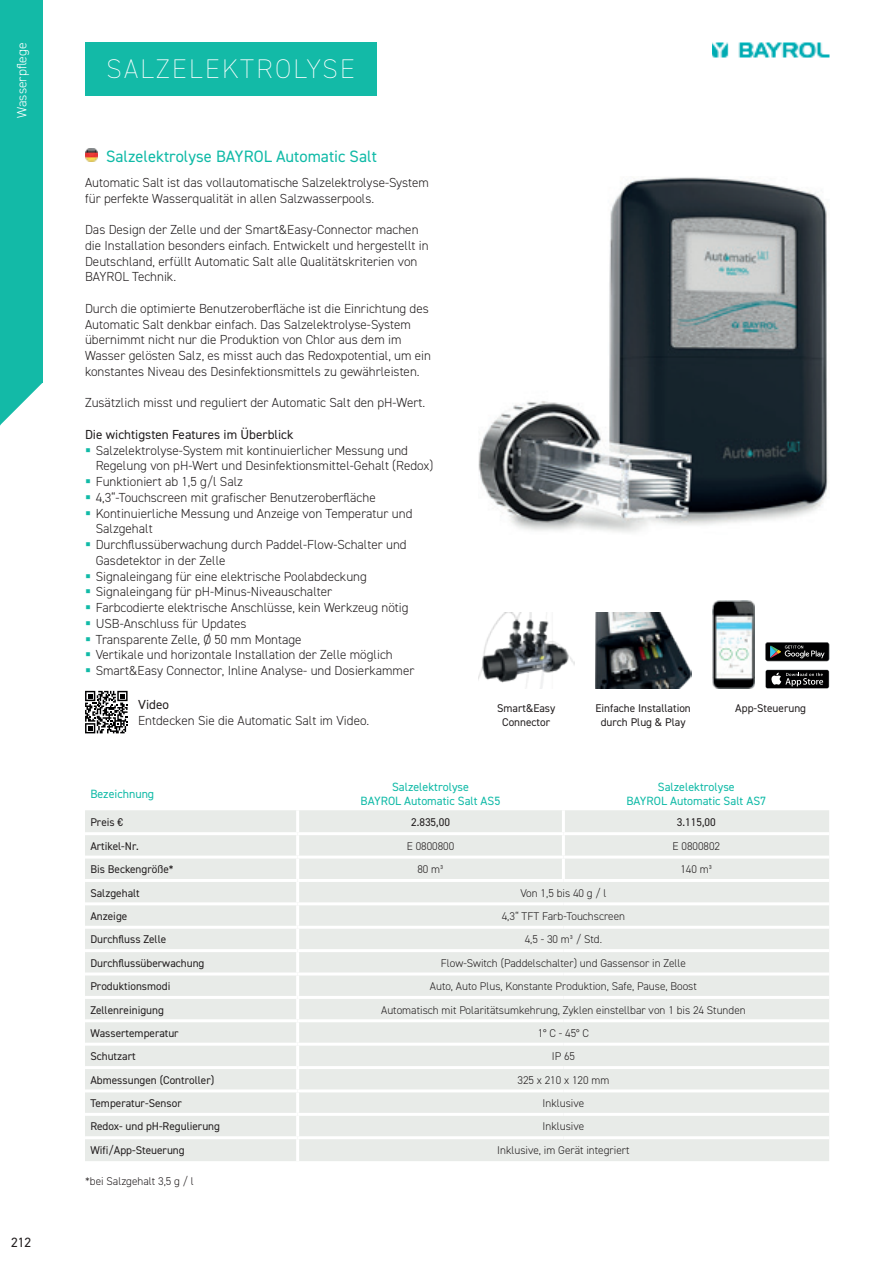
<style>
.page{position:relative;width:893px;height:1263px;background:#fff}
.page>*{position:absolute;margin:0;border:0;box-sizing:border-box;transform-origin:0 0}
.t1{font:200 27px "DIN2014";letter-spacing:.085em;color:#fff}
.t2{font:16.5px "DIN2014";color:#10baa7}
.t3{font:300 13.5px "DIN2014";color:#fff}
.t4{font:13.5px "DIN2014";color:#231f20}
.t5{font:300 13.2px/15.8px "DIN2014";color:#231f20}
.t6{font:13.2px "DIN2014";color:#231f20}
.t7{font:12px/14.4px "DIN2014";color:#10baa7;text-align:center}
.t8{font:300 11.25px "DIN2014";color:#231f20}
.t9{font:11.25px/13.5px "DIN2014";color:#231f20;text-align:center}
</style>
<div class="page">
<img style="left:712px;top:43px;width:117px;height:14px">
<img style="left:478px;top:177px;width:351px;height:355px">
<div style="left:85px;top:43px;width:291px;height:53px;background:#13baa7"></div>
<svg style="left:85px;top:149px;width:13px;height:13px"></svg>
<img style="left:478px;top:613px;width:96px;height:75px">
<img style="left:595px;top:613px;width:96px;height:75px">
<svg style="left:85px;top:691px;width:43px;height:42px"></svg>
<div style="left:85px;top:810px;width:744px;height:351px;background:#e8ebe8"></div>
<hr style="left:85px;top:855px;width:213px;height:3px;background:#fff">
<hr style="left:298px;top:855px;width:265px;height:3px;background:#fff">
<hr style="left:296px;top:858px;width:3px;height:21px;background:#fff">
<hr style="left:563px;top:855px;width:266px;height:3px;background:#fff">
<hr style="left:562px;top:858px;width:3px;height:21px;background:#fff">
<hr style="left:85px;top:879px;width:213px;height:3px;background:#fff">
<hr style="left:298px;top:879px;width:265px;height:3px;background:#fff">
<hr style="left:296px;top:882px;width:3px;height:20px;background:#fff">
<hr style="left:563px;top:879px;width:266px;height:3px;background:#fff">
<hr style="left:85px;top:902px;width:213px;height:3px;background:#fff">
<hr style="left:298px;top:902px;width:265px;height:3px;background:#fff">
<hr style="left:296px;top:905px;width:3px;height:21px;background:#fff">
<hr style="left:563px;top:902px;width:266px;height:3px;background:#fff">
<hr style="left:85px;top:926px;width:213px;height:3px;background:#fff">
<hr style="left:298px;top:926px;width:265px;height:3px;background:#fff">
<hr style="left:296px;top:929px;width:3px;height:20px;background:#fff">
<hr style="left:563px;top:926px;width:266px;height:3px;background:#fff">
<hr style="left:85px;top:949px;width:213px;height:3px;background:#fff">
<hr style="left:298px;top:949px;width:265px;height:3px;background:#fff">
<hr style="left:296px;top:952px;width:3px;height:20px;background:#fff">
<hr style="left:563px;top:949px;width:266px;height:3px;background:#fff">
<hr style="left:85px;top:972px;width:213px;height:3px;background:#fff">
<hr style="left:298px;top:972px;width:265px;height:3px;background:#fff">
<hr style="left:296px;top:975px;width:3px;height:21px;background:#fff">
<hr style="left:563px;top:972px;width:266px;height:3px;background:#fff">
<hr style="left:85px;top:996px;width:213px;height:3px;background:#fff">
<hr style="left:298px;top:996px;width:265px;height:3px;background:#fff">
<hr style="left:296px;top:999px;width:3px;height:20px;background:#fff">
<hr style="left:563px;top:996px;width:266px;height:3px;background:#fff">
<hr style="left:85px;top:1019px;width:213px;height:3px;background:#fff">
<hr style="left:298px;top:1019px;width:265px;height:3px;background:#fff">
<hr style="left:296px;top:1022px;width:3px;height:21px;background:#fff">
<hr style="left:563px;top:1019px;width:266px;height:3px;background:#fff">
<hr style="left:85px;top:1043px;width:213px;height:3px;background:#fff">
<hr style="left:298px;top:1043px;width:265px;height:3px;background:#fff">
<hr style="left:296px;top:1046px;width:3px;height:20px;background:#fff">
<hr style="left:563px;top:1043px;width:266px;height:3px;background:#fff">
<hr style="left:85px;top:1066px;width:213px;height:3px;background:#fff">
<hr style="left:298px;top:1066px;width:265px;height:3px;background:#fff">
<hr style="left:296px;top:1069px;width:3px;height:20px;background:#fff">
<hr style="left:563px;top:1066px;width:266px;height:3px;background:#fff">
<hr style="left:85px;top:1089px;width:213px;height:3px;background:#fff">
<hr style="left:298px;top:1089px;width:265px;height:3px;background:#fff">
<hr style="left:296px;top:1092px;width:3px;height:21px;background:#fff">
<hr style="left:563px;top:1089px;width:266px;height:3px;background:#fff">
<hr style="left:85px;top:1113px;width:213px;height:3px;background:#fff">
<hr style="left:298px;top:1113px;width:265px;height:3px;background:#fff">
<hr style="left:296px;top:1116px;width:3px;height:20px;background:#fff">
<hr style="left:563px;top:1113px;width:266px;height:3px;background:#fff">
<hr style="left:85px;top:1136px;width:213px;height:3px;background:#fff">
<hr style="left:298px;top:1136px;width:265px;height:3px;background:#fff">
<hr style="left:296px;top:1139px;width:3px;height:22px;background:#fff">
<hr style="left:563px;top:1136px;width:266px;height:3px;background:#fff">
<hr style="left:296px;top:810px;width:3px;height:22px;background:#fff">
<hr style="left:562px;top:810px;width:3px;height:22px;background:#fff">
<hr style="left:296px;top:835px;width:3px;height:20px;background:#fff">
<hr style="left:562px;top:835px;width:3px;height:20px;background:#fff">
<hr style="left:85px;top:832px;width:213px;height:3px;background:#fff">
<hr style="left:298px;top:832px;width:265px;height:3px;background:#fff">
<hr style="left:563px;top:832px;width:266px;height:3px;background:#fff">
<div style="left:0;top:0;width:43px;height:383px;background:#13baa7"></div>
<svg style="left:0;top:383px;width:42px;height:42px"></svg>
<img style="left:712px;top:600px;width:43px;height:88px">
<svg style="left:765px;top:670px;width:64px;height:18px"></svg>
<div style="left:766px;top:670px;width:63px;height:18px;background:#000001;border-radius:2px"></div>
<svg style="left:771px;top:673px;width:52px;height:13px"></svg>
<svg style="left:765px;top:642px;width:64px;height:19px"></svg>
<p class="t3" style="left:14px;top:118px;width:77px;rotate:-90deg">Wasserpflege</p>
<p class="t4" style="left:11px;top:1234px;width:22px">212</p>
<h1 class="t1" style="left:106px;top:53px;width:250px">SALZELEKTROLYSE</h1>
<p class="t2" style="left:106px;top:146px;width:272px">Salzelektrolyse BAYROL Automatic Salt</p>
<p class="t5" style="left:85px;top:174px;width:346px">Automatic Salt ist das vollautomatische Salzelektrolyse-System für perfekte Wasserqualität in allen Salzwasserpools.</p>
<p class="t5" style="left:85px;top:222px;width:345px">Das Design der Zelle und der Smart&amp;Easy-Connector machen die Installation besonders einfach. Entwickelt und hergestellt in Deutschland, erfüllt Automatic Salt alle Qualitätskriterien von BAYROL Technik.</p>
<p class="t5" style="left:85px;top:300px;width:348px">Durch die optimierte Benutzeroberfläche ist die Einrichtung des Automatic Salt denkbar einfach. Das Salzelektrolyse-System übernimmt nicht nur die Produktion von Chlor aus dem im Wasser gelösten Salz, es misst auch das Redoxpotential, um ein konstantes Niveau des Desinfektionsmittels zu gewährleisten.</p>
<p class="t5" style="left:85px;top:395px;width:342px">Zusätzlich misst und reguliert der Automatic Salt den pH-Wert.</p>
<p class="t6" style="left:85px;top:426px;width:210px">Die wichtigsten Features im Überblick</p>
<p class="t5" style="left:96px;top:442px;width:339px">Salzelektrolyse-System mit kontinuierlicher Messung und Regelung von pH-Wert und Desinfektionsmittel-Gehalt (Redox)<br>Funktioniert ab 1,5 g/l Salz<br>4,3“-Touchscreen mit grafischer Benutzeroberfläche Kontinuierliche Messung und Anzeige von Temperatur und Salzgehalt<br>Durchflussüberwachung durch Paddel-Flow-Schalter und Gasdetektor in der Zelle<br>Signaleingang für eine elektrische Poolabdeckung Signaleingang für pH-Minus-Niveauschalter<br>Farbcodierte elektrische Anschlüsse, kein Werkzeug nötig USB-Anschluss für Updates<br>Transparente Zelle, Ø 50 mm Montage<br>Vertikale und horizontale Installation der Zelle möglich Smart&amp;Easy Connector, Inline Analyse- und Dosierkammer</p>
<p class="t6" style="left:138px;top:696px;width:32px">Video</p>
<p class="t5" style="left:138px;top:713px;width:232px">Entdecken Sie die Automatic Salt im Video.</p>
<p class="t9" style="left:497px;top:701px;width:60px">Smart&amp;Easy<br>Connector</p>
<p class="t9" style="left:735px;top:701px;width:72px">App-Steuerung</p>
<p class="t9" style="left:595px;top:701px;width:97px">Einfache Installation durch Plug &amp; Play</p>
<p class="t7" style="left:90px;top:786px;width:65px">Bezeichnung</p>
<p class="t7" style="left:361px;top:779px;width:141px">Salzelektrolyse<br>BAYROL Automatic Salt AS5</p>
<p class="t7" style="left:626px;top:779px;width:141px">Salzelektrolyse<br>BAYROL Automatic Salt AS7</p>
<p class="t9" style="left:90px;top:815px;width:34px">Preis €</p>
<p class="t9" style="left:411px;top:815px;width:40px">2.835,00</p>
<p class="t9" style="left:677px;top:815px;width:40px">3.115,00</p>
<p class="t9" style="left:90px;top:839px;width:50px">Artikel-Nr.</p>
<p class="t8" style="left:407px;top:839px;width:49px">E 0800800</p>
<p class="t8" style="left:673px;top:839px;width:49px">E 0800802</p>
<p class="t9" style="left:90px;top:862px;width:85px">Bis Beckengröße*</p>
<p class="t8" style="left:417px;top:862px;width:28px">80 m³</p>
<p class="t8" style="left:680px;top:862px;width:33px">140 m³</p>
<p class="t9" style="left:90px;top:886px;width:51px">Salzgehalt</p>
<p class="t8" style="left:520px;top:886px;width:88px">Von 1,5 bis 40 g / l</p>
<p class="t9" style="left:90px;top:909px;width:39px">Anzeige</p>
<p class="t8" style="left:502px;top:909px;width:125px">4,3“ TFT Farb-Touchscreen</p>
<p class="t9" style="left:90px;top:932px;width:77px">Durchfluss Zelle</p>
<p class="t8" style="left:525px;top:932px;width:79px">4,5 - 30 m³ / Std.</p>
<p class="t9" style="left:90px;top:956px;width:116px">Durchflussüberwachung</p>
<p class="t8" style="left:441px;top:956px;width:247px">Flow-Switch (Paddelschalter) und Gassensor in Zelle</p>
<p class="t9" style="left:90px;top:979px;width:82px">Produktionsmodi</p>
<p class="t8" style="left:430px;top:979px;width:269px">Auto, Auto Plus, Konstante Produktion, Safe, Pause, Boost</p>
<p class="t9" style="left:90px;top:1003px;width:75px">Zellenreinigung</p>
<p class="t8" style="left:381px;top:1003px;width:366px">Automatisch mit Polaritätsumkehrung, Zyklen einstellbar von 1 bis 24 Stunden</p>
<p class="t9" style="left:90px;top:1026px;width:90px">Wassertemperatur</p>
<p class="t8" style="left:538px;top:1026px;width:53px">1° C - 45° C</p>
<p class="t9" style="left:90px;top:1049px;width:47px">Schutzart</p>
<p class="t8" style="left:552px;top:1049px;width:25px">IP 65</p>
<p class="t9" style="left:90px;top:1073px;width:126px">Abmessungen (Controller)</p>
<p class="t8" style="left:517px;top:1073px;width:93px">325 x 210 x 120 mm</p>
<p class="t9" style="left:90px;top:1096px;width:93px">Temperatur-Sensor</p>
<p class="t8" style="left:542px;top:1096px;width:43px">Inklusive</p>
<p class="t9" style="left:90px;top:1119px;width:131px">Redox- und pH-Regulierung</p>
<p class="t8" style="left:542px;top:1120px;width:43px">Inklusive</p>
<p class="t9" style="left:90px;top:1143px;width:96px">Wifi/App-Steuerung</p>
<p class="t8" style="left:497px;top:1143px;width:134px">Inklusive, im Gerät integriert</p>
<p class="t8" style="left:85px;top:1174px;width:110px">*bei Salzgehalt 3,5 g / l</p>
</div>
